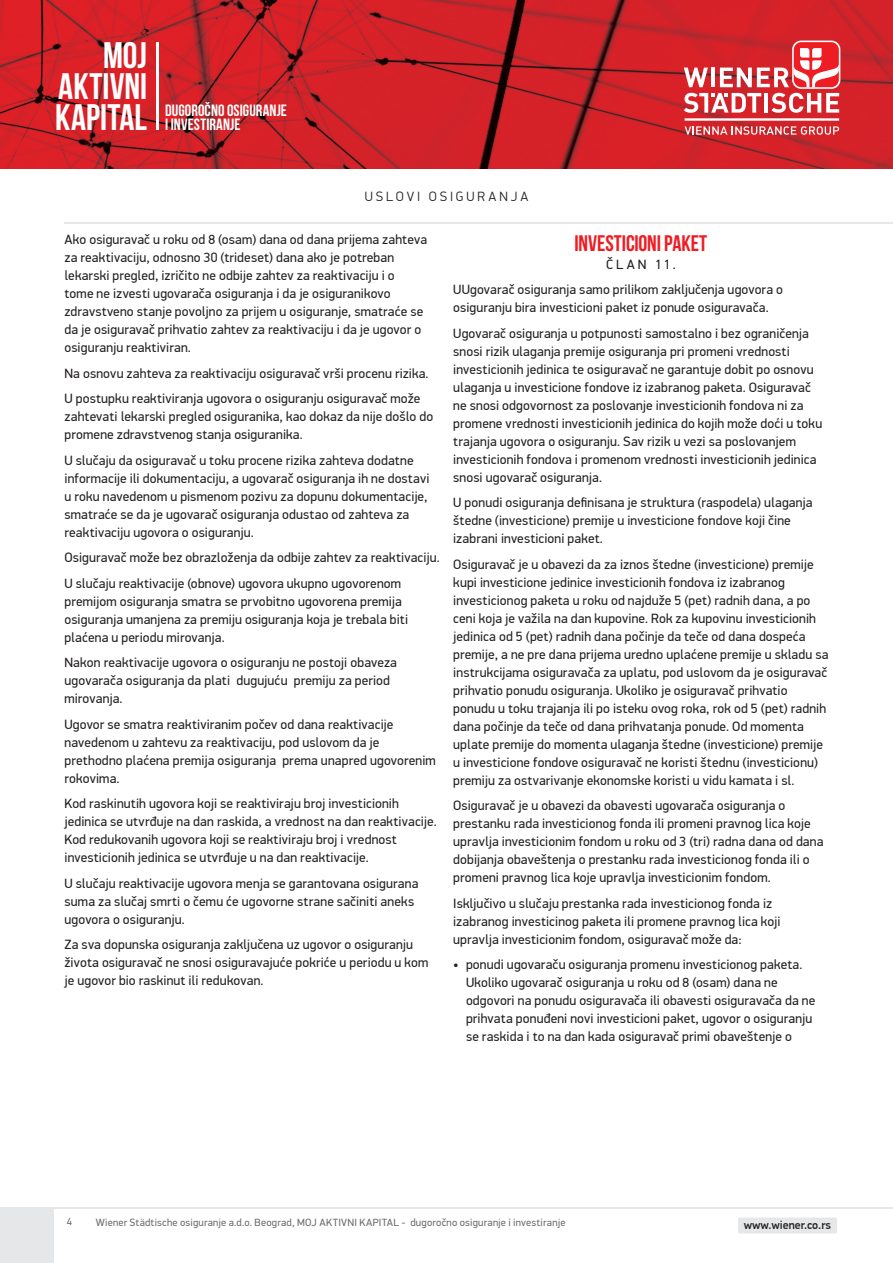
<style>
.page{position:relative;width:893px;height:1263px;background:#fff}
.page>*{position:absolute;margin:0;border:0;box-sizing:border-box;transform-origin:0 0}
.t1{font:700 36.9px/30.8px "Bebas Neue";color:#fff;text-align:justify}
.t2{font:700 22.5px "Bebas Neue";color:#ee1d23}
.t3{font:700 16.35px/13.6px "Bebas Neue";letter-spacing:.005em;color:#fff}
.t4{font:13.5px/18px "PF Din Display Pro";letter-spacing:.01em;color:#231f20}
.t5{font:300 13.5px "PF Din Display Pro";letter-spacing:.215em;color:#231f20}
.t6{font:500 11.85px "PF Din Display Pro";color:#231f20}
.t7{font:10.5px "PF Din Display Pro";letter-spacing:.02em;color:#6c6d70}
.t8{font:10.5px "PF Din Display Pro";color:#6b6b6e}
</style>
<div class="page">
<img style="left:0;top:0;width:893px;height:168px">
<svg style="left:684px;top:93px;width:77px;height:20px"></svg>
<hr style="left:764px;top:93px;width:4px;height:20px;background:#fff">
<svg style="left:771px;top:93px;width:68px;height:20px"></svg>
<hr style="left:711px;top:68px;width:4px;height:19px;background:#fff">
<svg style="left:684px;top:68px;width:24px;height:19px"></svg>
<hr style="left:685px;top:118px;width:154px;height:3px;background:#fff">
<svg style="left:685px;top:126px;width:154px;height:9px"></svg>
<svg style="left:792px;top:41px;width:48px;height:48px"></svg>
<div style="left:794px;top:42px;width:45px;height:45px;background:#ee1d23;border-radius:8px"></div>
<svg style="left:720px;top:48px;width:119px;height:39px"></svg>
<hr style="left:156px;top:42px;width:3px;height:88px;background:#fff">
<div style="left:0;top:1209px;width:54px;height:54px;background:#e6e7e9"></div>
<div style="left:738px;top:1217px;width:99px;height:16px;background:#e6e7e9;border-radius:2px"></div>
<hr style="left:0;top:1207px;width:893px;height:2px;background:#e6e7e9">
<hr style="left:64px;top:223px;width:829px;height:1px;background:#e6e7e9">
<h1 class="t1" style="left:55px;top:40px;width:93px;text-indent:48px">MOJ AKTIVNI KAPITAL</h1>
<p class="t3" style="left:165px;top:104px;width:123px">DUGOROČNO OSIGURANJE<br>I INVESTIRANJE</p>
<p class="t5" style="left:365px;top:188px;width:165px">USLOVI OSIGURANJA</p>
<p class="t4" style="left:64px;top:231px;width:364px">Ako osiguravač u roku od 8 (osam) dana od dana prijema zahteva za reaktivaciju, odnosno 30 (trideset) dana ako je potreban lekarski pregled, izričito ne odbije zahtev za reaktivaciju i o tome ne izvesti ugovarača osiguranja i da je osiguranikovo zdravstveno stanje povoljno za prijem u osiguranje, smatraće se da je osiguravač prihvatio zahtev za reaktivaciju i da je ugovor o osiguranju reaktiviran.</p>
<p class="t4" style="left:64px;top:360px;width:366px;line-height:25.5px">Na osnovu zahteva za reaktivaciju osiguravač vrši procenu rizika.<br>U postupku reaktiviranja ugovora o osiguranju osiguravač može</p>
<p class="t4" style="left:64px;top:408px;width:370px">zahtevati lekarski pregled osiguranika, kao dokaz da nije došlo do promene zdravstvenog stanja osiguranika.</p>
<p class="t4" style="left:64px;top:451px;width:366px">U slučaju da osiguravač u toku procene rizika zahteva dodatne informacije ili dokumentaciju, a ugovarač osiguranja ih ne dostavi u roku navedenom u pismenom pozivu za dopunu dokumentacije, smatraće se da je ugovarač osiguranja odustao od zahteva za reaktivaciju ugovora o osiguranju.</p>
<p class="t4" style="left:64px;top:545px;width:377px;line-height:25.5px">Osiguravač može bez obrazloženja da odbije zahtev za reaktivaciju.<br>U slučaju reaktivacije (obnove) ugovora ukupno ugovorenom</p>
<p class="t4" style="left:64px;top:592px;width:345px">premijom osiguranja smatra se prvobitno ugovorena premija osiguranja umanjena za premiju osiguranja koja je trebala biti plaćena u periodu mirovanja.</p>
<p class="t4" style="left:64px;top:654px;width:334px">Nakon reaktivacije ugovora o osiguranju ne postoji obaveza ugovarača osiguranja da plati dugujuću premiju za period mirovanja.</p>
<p class="t4" style="left:64px;top:715px;width:373px">Ugovor se smatra reaktiviranim počev od dana reaktivacije navedenom u zahtevu za reaktivaciju, pod uslovom da je prethodno plaćena premija osiguranja prema unapred ugovorenim rokovima.</p>
<p class="t4" style="left:64px;top:795px;width:374px">Kod raskinutih ugovora koji se reaktiviraju broj investicionih jedinica se utvrđuje na dan raskida, a vrednost na dan reaktivacije.<br>Kod redukovanih ugovora koji se reaktiviraju broj i vrednost investicionih jedinica se utvrđuje u na dan reaktivacije.</p>
<p class="t4" style="left:64px;top:874px;width:355px">U slučaju reaktivacije ugovora menja se garantovana osigurana suma za slučaj smrti o čemu će ugovorne strane sačiniti aneks ugovora o osiguranju.</p>
<p class="t4" style="left:64px;top:936px;width:365px">Za sva dopunska osiguranja zaključena uz ugovor o osiguranju života osiguravač ne snosi osiguravajuće pokriće u periodu u kom je ugovor bio raskinut ili redukovan.</p>
<h2 class="t2" style="left:574px;top:231px;width:134px">INVESTICIONI PAKET</h2>
<p class="t4" style="left:453px;top:252px;width:331px;line-height:25.5px;text-indent:153px">ČLAN 11.<br>UUgovarač osiguranja samo prilikom zaključenja ugovora o</p>
<p class="t4" style="left:453px;top:295px;width:357px;line-height:25.5px">osiguranju bira investicioni paket iz ponude osiguravača.<br>Ugovarač osiguranja u potpunosti samostalno i bez ograničenja</p>
<p class="t4" style="left:453px;top:342px;width:370px">snosi rizik ulaganja premije osiguranja pri promeni vrednosti investicionih jedinica te osiguravač ne garantuje dobit po osnovu ulaganja u investicione fondove iz izabranog paketa. Osiguravač ne snosi odgovornost za poslovanje investicionih fondova ni za promene vrednosti investicionih jedinica do kojih može doći u toku trajanja ugovora o osiguranju. Sav rizik u vezi sa poslovanjem investicionih fondova i promenom vrednosti investicionih jedinica snosi ugovarač osiguranja.</p>
<p class="t4" style="left:453px;top:494px;width:361px">U ponudi osiguranja definisana je struktura (raspodela) ulaganja štedne (investicione) premije u investicione fondove koji čine izabrani investicioni paket.</p>
<p class="t4" style="left:453px;top:555px;width:377px">Osiguravač je u obavezi da za iznos štedne (investicione) premije kupi investicione jedinice investicionih fondova iz izabranog investicionog paketa u roku od najduže 5 (pet) radnih dana, a po ceni koja je važila na dan kupovine. Rok za kupovinu investicionih jedinica od 5 (pet) radnih dana počinje da teče od dana dospeća premije, a ne pre dana prijema uredno uplaćene premije u skladu sa instrukcijama osiguravača za uplatu, pod uslovom da je osiguravač prihvatio ponudu osiguranja. Ukoliko je osiguravač prihvatio ponudu u toku trajanja ili po isteku ovog roka, rok od 5 (pet) radnih dana počinje da teče od dana prihvatanja ponude. Od momenta uplate premije do momenta ulaganja štedne (investicione) premije u investicione fondove osiguravač ne koristi štednu (investicionu) premiju za ostvarivanje ekonomske koristi u vidu kamata i sl.</p>
<p class="t4" style="left:453px;top:797px;width:372px">Osiguravač je u obavezi da obavesti ugovarača osiguranja o prestanku rada investicionog fonda ili promeni pravnog lica koje upravlja investicionim fondom u roku od 3 (tri) radna dana od dana dobijanja obaveštenja o prestanku rada investicionog fonda ili o promeni pravnog lica koje upravlja investicionim fondom.</p>
<p class="t4" style="left:453px;top:894px;width:329px">Isključivo u slučaju prestanka rada investicionog fonda iz izabranog investicinog paketa ili promene pravnog lica koji upravlja investicionim fondom, osiguravač može da:</p>
<p class="t4" style="left:466px;top:956px;width:351px;text-indent:-13px">• ponudi ugovaraču osiguranja promenu investicionog paketa.<br>Ukoliko ugovarač osiguranja u roku od 8 (osam) dana ne odgovori na ponudu osiguravača ili obavesti osiguravača da ne prihvata ponuđeni novi investicioni paket, ugovor o osiguranju se raskida i to na dan kada osiguravač primi obaveštenje o</p>
<p class="t8" style="left:67px;top:1215px;width:7px">4</p>
<p class="t7" style="left:96px;top:1216px;width:471px">Wiener Städtische osiguranje a.d.o. Beograd, MOJ AKTIVNI KAPITAL - dugoročno osiguranje i investiranje</p>
<p class="t6" style="left:744px;top:1218px;width:89px">www.wiener.co.rs</p>
</div>
